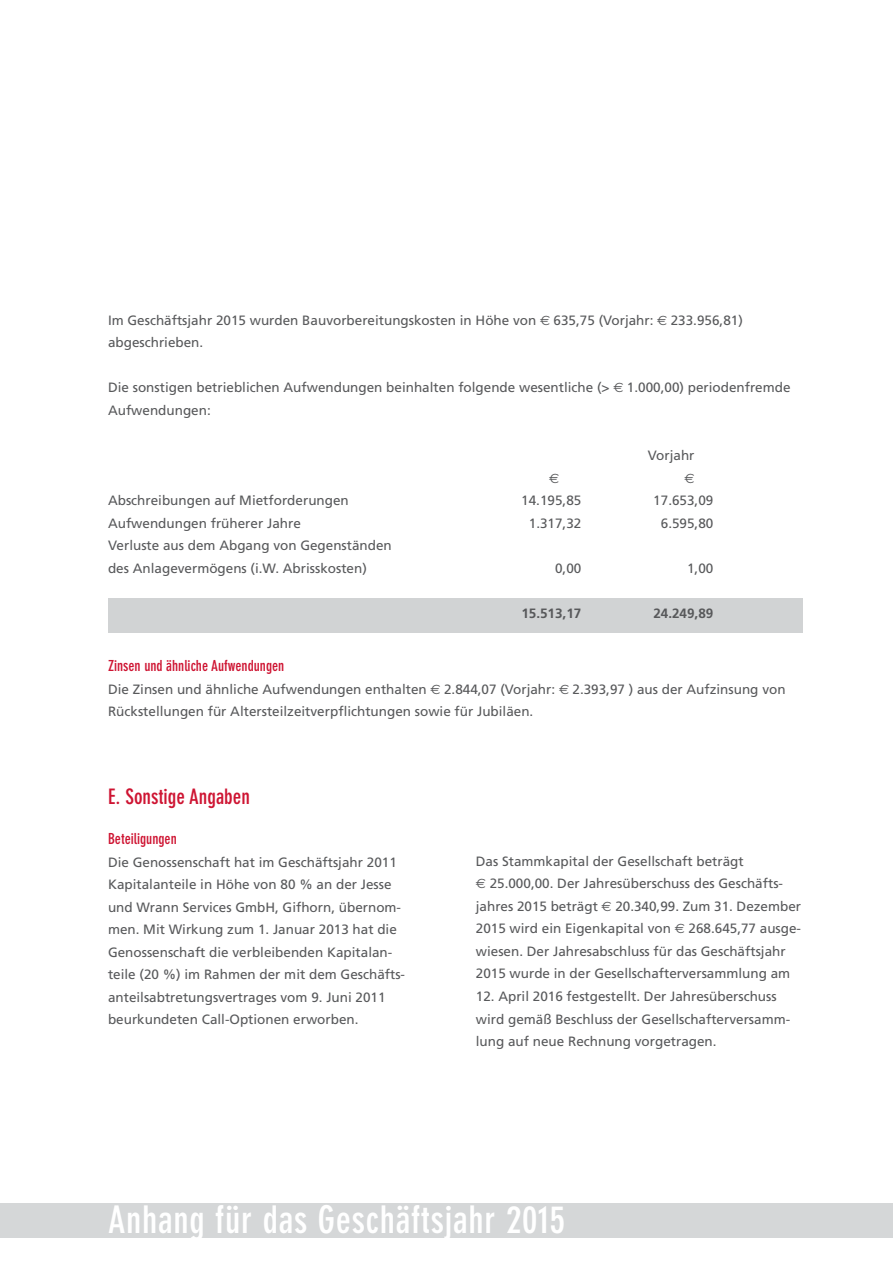
<style>
.page{position:relative;width:893px;height:1263px;background:#fff}
.page>*{position:absolute;margin:0;border:0;box-sizing:border-box;transform-origin:0 0}
.t1{font:700 condensed 37.5px "DIN Neuzeit Grotesk Std";letter-spacing:.02em;color:#fff}
.t2{font:700 condensed 21px "DIN Neuzeit Grotesk Std";color:#ce1432}
.t3{font:700 condensed 15px "DIN Neuzeit Grotesk Std";color:#ce1432}
.t4{font:13.5px/22.5px "Frutiger";color:#58595b}
.t5{font:700 13.5px "Frutiger";color:#58595b}
.t6{font:13.5px "Euro Sans";color:#58595b}
.s1{font-family:"Euro Sans"}
</style>
<div class="page">
<div style="left:0;top:1203px;width:893px;height:34px;background:#d5d7d8"></div>
<div style="left:108px;top:599px;width:694px;height:34px;background:#d1d3d4"></div>
<p class="t4" style="left:108px;top:309px;width:636px">Im Geschäftsjahr 2015 wurden Bauvorbereitungskosten in Höhe von <span class="s1">€</span> 635,75 (Vorjahr: <span class="s1">€</span> 233.956,81) abgeschrieben.</p>
<p class="t4" style="left:108px;top:376px;width:684px">Die sonstigen betrieblichen Aufwendungen beinhalten folgende wesentliche (&gt; <span class="s1">€</span> 1.000,00) periodenfremde<br>Aufwendungen:</p>
<p class="t4" style="left:648px;top:444px;width:48px">Vorjahr</p>
<p class="t6" style="left:549px;top:470px;width:12px">€</p>
<p class="t6" style="left:684px;top:470px;width:12px">€</p>
<p class="t4" style="left:108px;top:489px;width:242px">Abschreibungen auf Mietforderungen</p>
<p class="t4" style="left:521px;top:489px;width:62px">14.195,85</p>
<p class="t4" style="left:653px;top:489px;width:62px">17.653,09</p>
<p class="t4" style="left:108px;top:511px;width:194px">Aufwendungen früherer Jahre</p>
<p class="t4" style="left:529px;top:511px;width:54px">1.317,32</p>
<p class="t4" style="left:661px;top:511px;width:54px">6.595,80</p>
<p class="t4" style="left:108px;top:534px;width:285px">Verluste aus dem Abgang von Gegenständen des Anlagevermögens (i.W. Abrisskosten)</p>
<p class="t4" style="left:555px;top:556px;width:28px">0,00</p>
<p class="t4" style="left:687px;top:556px;width:28px">1,00</p>
<p class="t5" style="left:521px;top:605px;width:62px">15.513,17</p>
<p class="t5" style="left:653px;top:605px;width:62px">24.249,89</p>
<p class="t3" style="left:108px;top:657px;width:178px">Zinsen und ähnliche Aufwendungen</p>
<p class="t4" style="left:108px;top:678px;width:679px">Die Zinsen und ähnliche Aufwendungen enthalten <span class="s1">€</span> 2.844,07 (Vorjahr: <span class="s1">€</span> 2.393,97 ) aus der Aufzinsung von<br>Rückstellungen für Altersteilzeitverpflichtungen sowie für Jubiläen.</p>
<h2 class="t2" style="left:108px;top:784px;width:143px">E. Sonstige Angaben</h2>
<p class="t3" style="left:108px;top:830px;width:70px">Beteiligungen</p>
<p class="t4" style="left:108px;top:851px;width:298px">Die Genossenschaft hat im Geschäftsjahr 2011<br>Kapitalanteile in Höhe von 80 % an der Jesse und Wrann Services GmbH, Gifhorn, übernom&shy;men. Mit Wirkung zum 1. Januar 2013 hat die Genossenschaft die verbleibenden Kapitalan&shy;teile (20 %) im Rahmen der mit dem Geschäfts&shy;anteilsabtretungsvertrages vom 9. Juni 2011 beurkundeten Call-Optionen erworben.</p>
<p class="t4" style="left:476px;top:850px;width:327px">Das Stammkapital der Gesellschaft beträgt<br><span class="s1">€</span> 25.000,00. Der Jahresüberschuss des Geschäfts&shy;jahres 2015 beträgt <span class="s1">€</span> 20.340,99. Zum 31. Dezember 2015 wird ein Eigenkapital von <span class="s1">€</span> 268.645,77 ausge&shy;wiesen. Der Jahresabschluss für das Geschäftsjahr 2015 wurde in der Gesellschafterversammlung am</p>
<p class="t4" style="left:476px;top:985px;width:316px">12. April 2016 festgestellt. Der Jahresüberschuss wird gemäß Beschluss der Gesellschafterversamm&shy;lung auf neue Rechnung vorgetragen.</p>
<h1 class="t1" style="left:108px;top:1198px;width:459px">Anhang für das Geschäftsjahr 2015</h1>
</div>
